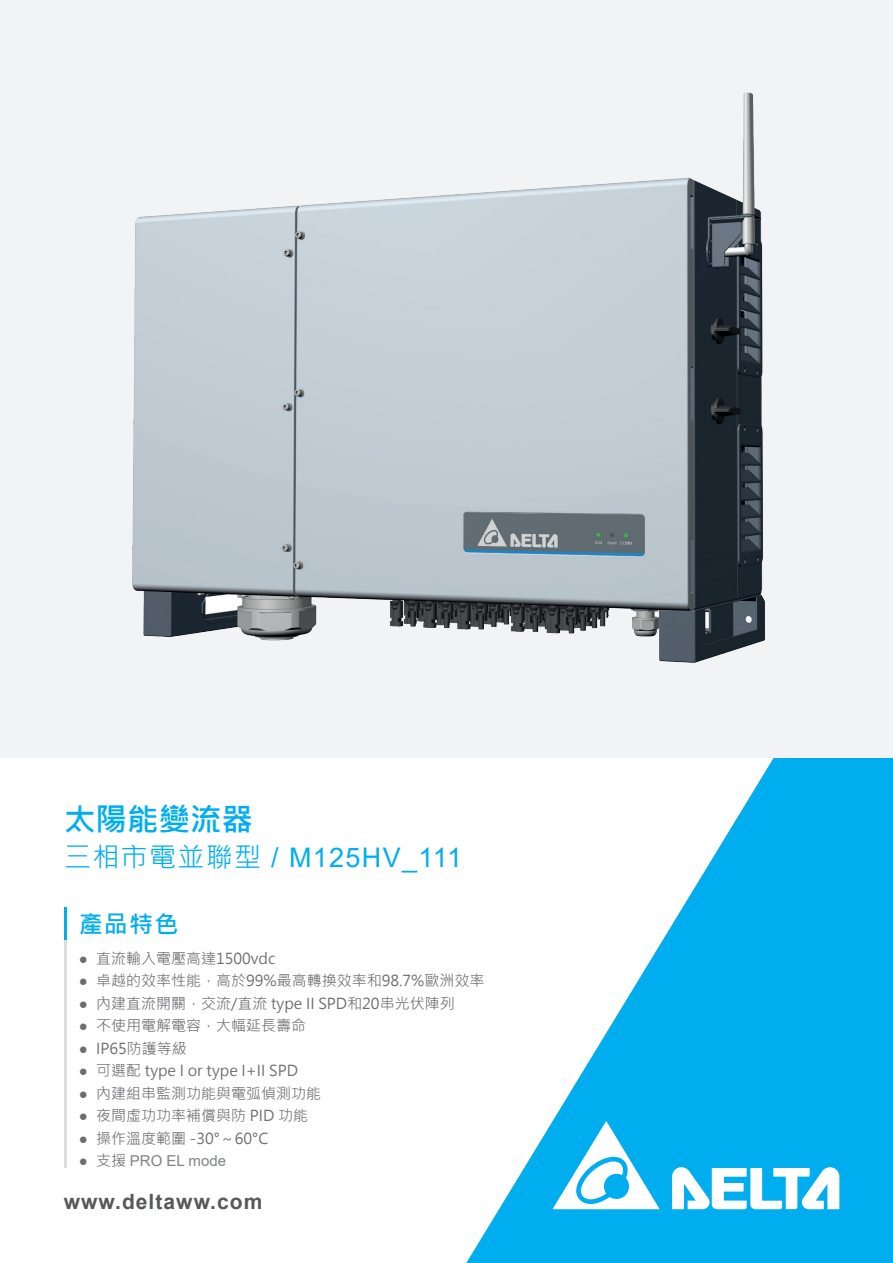
<style>
.page{position:relative;width:893px;height:1263px;background:#fff}
.page>*{position:absolute;margin:0;border:0;box-sizing:border-box;transform-origin:0 0}
.t1{font:700 31.5px "Microsoft Jheng Hei";color:#00aeef}
.t2{font:27px "Arial";letter-spacing:.05em;color:#00aeef}
.t3{font:700 24px "Microsoft Jheng Hei";color:#00aeef}
.t4{font:700 21px "Arial";letter-spacing:.05em;color:#57585a}
.t5{font:15px "Microsoft Jheng Hei";color:#6c6d70}
.t6{font:15px "Arial";color:#808285}
.s1{font-family:"Microsoft Jheng Hei"}
.s2{font-family:"Arial"}
.s3{color:#6c6d70}
.s4{font-family:"Microsoft Jheng Hei";color:#6c6d70}
</style>
<div class="page">
<svg style="left:466px;top:758px;width:427px;height:505px;fill:#00aeef"></svg>
<svg style="left:672px;top:1167px;width:167px;height:42px"></svg>
<svg style="left:552px;top:1121px;width:108px;height:88px"></svg>
<div style="left:0;top:0;width:893px;height:758px;background:#f2f3f4"></div>
<hr style="left:64px;top:907px;width:2px;height:261px;background:#dcdddf">
<hr style="left:64px;top:907px;width:2px;height:33px;background:#00aeef">
<img style="left:133px;top:93px;width:632px;height:570px">
<h1 class="t1" style="left:64px;top:800px;width:190px">太陽能變流器</h1>
<h2 class="t2" style="left:64px;top:839px;width:400px"><span class="s1">三相市電並聯型</span> / M125HV_111</h2>
<h3 class="t3" style="left:79px;top:909px;width:101px">產品特色</h3>
<p class="t5" style="left:79px;top:949px;width:198px"><span class="s2">●</span> 直流輸入電壓高達1500vdc</p>
<p class="t5" style="left:79px;top:971px;width:407px"><span class="s2">●</span> 卓越的效率性能，高於99%最高轉換效率和98.7%歐洲效率</p>
<p class="t5" style="left:79px;top:994px;width:377px"><span class="s2">●</span> 內建直流開關，交流/直流 type II SPD和20串光伏陣列</p>
<p class="t5" style="left:79px;top:1016px;width:229px"><span class="s2">●</span> 不使用電解電容，大幅延長壽命</p>
<p class="t5" style="left:79px;top:1039px;width:110px"><span class="s2">●</span> IP65防護等級</p>
<p class="t5" style="left:79px;top:1061px;width:221px"><span class="s2">●</span> 可選配 type I or type I+II SPD</p>
<p class="t5" style="left:79px;top:1084px;width:244px"><span class="s2">●</span> 內建組串監測功能與電弧偵測功能</p>
<p class="t5" style="left:79px;top:1106px;width:231px"><span class="s2">●</span> 夜間虛功功率補償與防 PID 功能</p>
<p class="t5" style="left:79px;top:1129px;width:191px"><span class="s2">●</span> 操作溫度範圍 -30°～60°C</p>
<p class="t6" style="left:79px;top:1151px;width:149px"><span class="s3">●</span> <span class="s4">支援</span> PRO EL mode</p>
<h3 class="t4" style="left:64px;top:1187px;width:200px">www.deltaww.com</h3>
</div>
